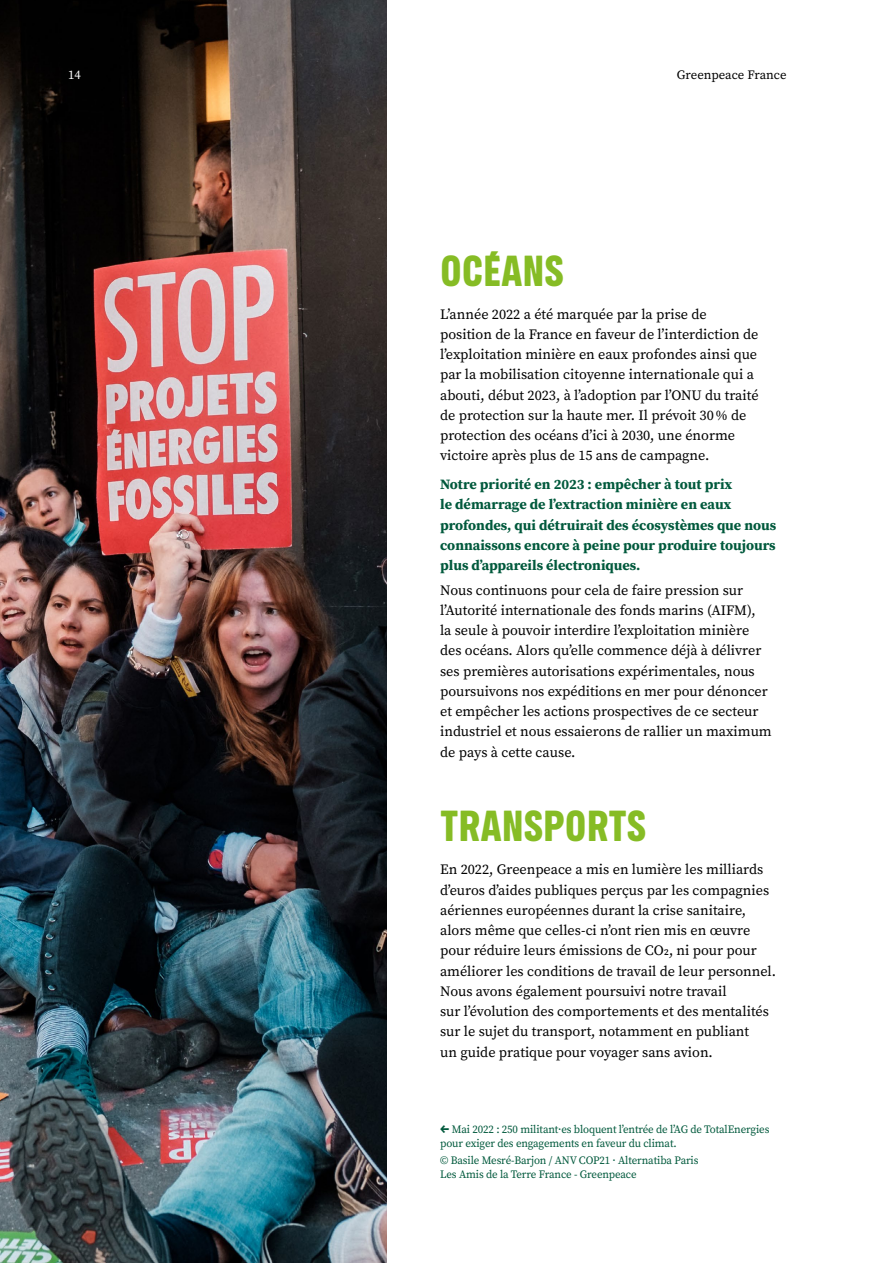
<style>
.page{position:relative;width:893px;height:1263px;background:#fff}
.page>*{position:absolute;margin:0;border:0;box-sizing:border-box;transform-origin:0 0}
.t1{font:700 39px "Greenpeace Sans";color:#86bc25}
.t2{font:14.25px/20.2px "Source Serif Pro";color:#000}
.t3{font:700 14.25px/20.2px "Source Serif Pro";color:#00593c}
.t4{font:12.75px "Source Serif Pro";color:#000}
.t5{font:12.75px "Source Serif Pro";color:#fff}
.t6{font:11.25px/14.2px "Source Serif Pro";letter-spacing:-.01em;color:#00593c}
.s1{font-family:"Greenpeace Sans";font-weight:700}
</style>
<div class="page">
<img style="left:0;top:0;width:387px;height:1263px">
<p class="t5" style="left:68px;top:66px;width:14px">14</p>
<p class="t4" style="left:677px;top:66px;width:111px">Greenpeace France</p>
<h1 class="t1" style="left:440px;top:239px;width:125px">OCÉANS</h1>
<p class="t2" style="left:440px;top:304px;width:320px">L’année 2022 a été marquée par la prise de position de la France en faveur de l’interdiction de l’exploitation minière en eaux profondes ainsi que par la mobilisation citoyenne internationale qui a abouti, début 2023, à l’adoption par l’ONU du traité de protection sur la haute mer. Il prévoit 30% de protection des océans d’ici à 2030, une énorme victoire après plus de 15 ans de campagne.</p>
<p class="t3" style="left:440px;top:474px;width:338px">Notre priorité en 2023 : empêcher à tout prix<br>le démarrage de l’extraction minière en eaux profondes, qui détruirait des écosystèmes que nous connaissons encore à peine pour produire toujours plus d’appareils électroniques.</p>
<p class="t2" style="left:440px;top:580px;width:333px">Nous continuons pour cela de faire pression sur l’Autorité internationale des fonds marins (AIFM),<br>la seule à pouvoir interdire l’exploitation minière des océans. Alors qu’elle commence déjà à délivrer ses premières autorisations expérimentales, nous poursuivons nos expéditions en mer pour dénoncer et empêcher les actions prospectives de ce secteur industriel et nous essaierons de rallier un maximum de pays à cette cause.</p>
<h1 class="t1" style="left:440px;top:795px;width:208px">TRANSPORTS</h1>
<p class="t2" style="left:440px;top:859px;width:337px">En 2022, Greenpeace a mis en lumière les milliards d’euros d’aides publiques perçus par les compagnies aériennes européennes durant la crise sanitaire, alors même que celles-ci n’ont rien mis en œuvre pour réduire leurs émissions de CO2, ni pour pour améliorer les conditions de travail de leur personnel.<br>Nous avons également poursuivi notre travail<br>sur l’évolution des comportements et des mentalités sur le sujet du transport, notamment en publiant<br>un guide pratique pour voyager sans avion.</p>
<p class="t6" style="left:440px;top:1122px;width:331px"><span class="s1">←</span> Mai 2022 : 250 militant·es bloquent l’entrée de l’AG de TotalEnergies pour exiger des engagements en faveur du climat.</p>
<p class="t6" style="left:440px;top:1153px;width:260px">© Basile Mesré-Barjon / ANV COP21 · Alternatiba Paris<br>Les Amis de la Terre France - Greenpeace</p>
</div>
